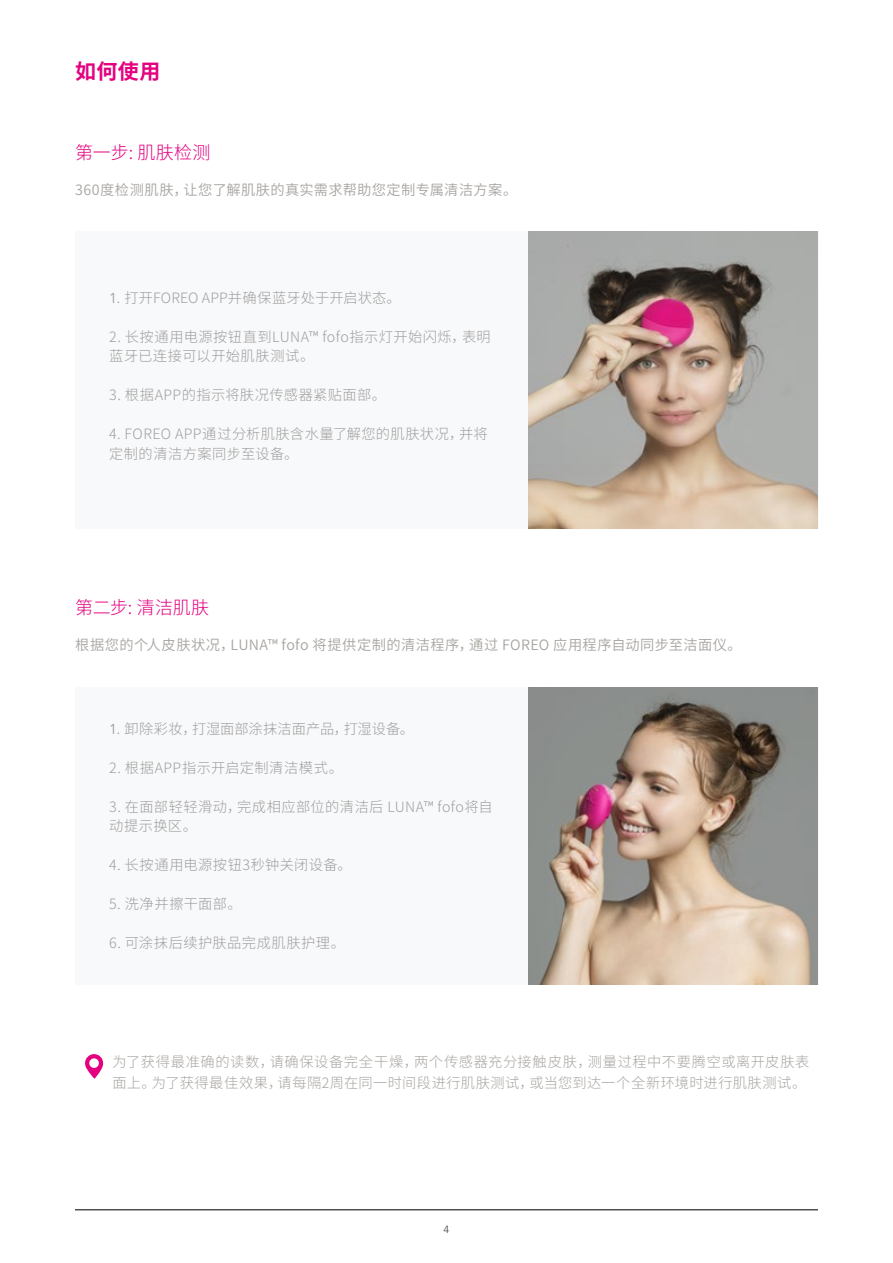
<style>
.page{position:relative;width:893px;height:1263px;background:#fff}
.page>*{position:absolute;margin:0;border:0;box-sizing:border-box;transform-origin:0 0}
.t1{font:700 21px "Source Han Sans CN";color:#e4007f}
.t2{font:300 18px "Source Han Sans CN";letter-spacing:-.005em;color:#e4007f}
.t3{font:300 14.25px/19.5px "Source Han Sans CN";letter-spacing:.025em;color:#a09e9f}
.t4{font:300 14.25px/21px "Source Han Sans CN";letter-spacing:.035em;color:#a8a5a1}
.t5{font:14.25px "Source Han Sans CN";letter-spacing:.025em;color:#a8a5a1}
.t6{font:300 14.25px "Source Han Sans CN";letter-spacing:.005em;color:#a09e9f}
.t7{font:10.5px "Avenir LT Std";color:#52504d}
.s1{font-family:"Avenir LT Std";font-weight:400}
</style>
<div class="page">
<hr style="left:75px;top:1209px;width:743px;height:1px;background:#52504d">
<svg style="left:85px;top:1054px;width:18px;height:25px"></svg>
<div style="left:75px;top:231px;width:743px;height:297px;background:#f8f9fa"></div>
<div style="left:75px;top:687px;width:743px;height:297px;background:#f8f9fa"></div>
<img style="left:529px;top:231px;width:289px;height:297px">
<img style="left:529px;top:687px;width:289px;height:297px">
<h1 class="t1" style="left:75px;top:59px;width:87px">如何使用</h1>
<p class="t2" style="left:75px;top:142px;width:137px">第一步: 肌肤检测</p>
<p class="t5" style="left:75px;top:181px;width:444px">360度检测肌肤，让您了解肌肤的真实需求帮助您定制专属清洁方案。</p>
<p class="t3" style="left:109px;top:288px;width:293px"><span class="s1">1.</span> 打开FOREO APP并确保蓝牙处于开启状态。</p>
<p class="t3" style="left:109px;top:327px;width:383px">2. 长按通用电源按钮直到LUNA™ fofo指示灯开始闪烁，表明蓝牙已连接可以开始肌肤测试。</p>
<p class="t3" style="left:109px;top:386px;width:278px">3. 根据APP的指示将肤况传感器紧贴面部。</p>
<p class="t3" style="left:109px;top:425px;width:380px">4. FOREO APP通过分析肌肤含水量了解您的肌肤状况，并将定制的清洁方案同步至设备。</p>
<p class="t2" style="left:75px;top:597px;width:135px">第二步: 清洁肌肤</p>
<p class="t5" style="left:75px;top:637px;width:668px">根据您的个人皮肤状况，LUNA™ fofo 将提供定制的清洁程序，通过 FOREO 应用程序自动同步至洁面仪。</p>
<p class="t6" style="left:109px;top:720px;width:306px"><span class="s1">1.</span> 卸除彩妆，打湿面部涂抹洁面产品，打湿设备。</p>
<p class="t3" style="left:109px;top:758px;width:235px">2. 根据APP指示开启定制清洁模式。</p>
<p class="t3" style="left:109px;top:797px;width:385px">3. 在面部轻轻滑动，完成相应部位的清洁后 LUNA™ fofo将自动提示换区。</p>
<p class="t3" style="left:109px;top:856px;width:244px">4. 长按通用电源按钮3秒钟关闭设备。</p>
<p class="t3" style="left:109px;top:895px;width:134px">5. 洗净并擦干面部。</p>
<p class="t3" style="left:109px;top:934px;width:237px">6. 可涂抹后续护肤品完成肌肤护理。</p>
<p class="t4" style="left:112px;top:1051px;width:698px">为了获得最准确的读数，请确保设备完全干燥，两个传感器充分接触皮肤，测量过程中不要腾空或离开皮肤表面上。为了获得最佳效果，请每隔2周在同一时间段进行肌肤测试，或当您到达一个全新环境时进行肌肤测试。</p>
<p class="t7" style="left:444px;top:1223px;width:7px">4</p>
</div>
